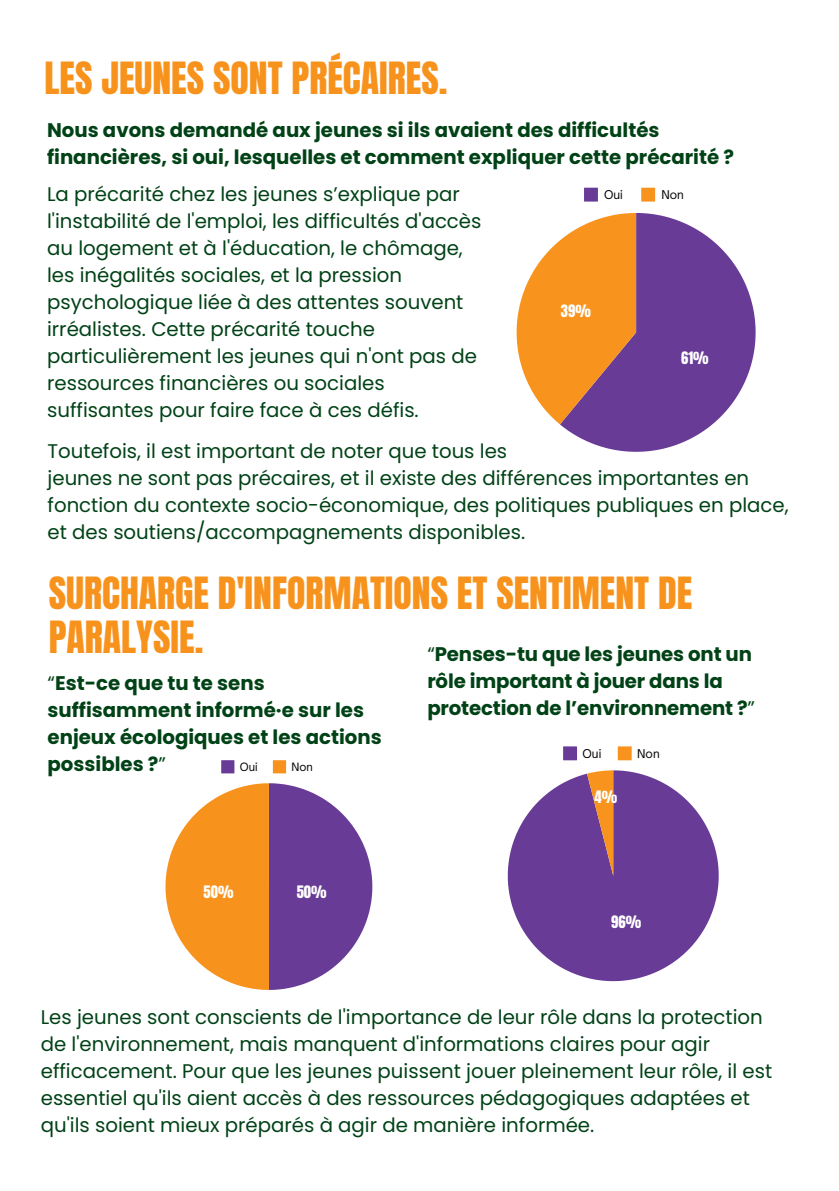
<style>
.page{position:relative;width:839px;height:1191px;background:#fff}
.page>*{position:absolute;margin:0;border:0;box-sizing:border-box;transform-origin:0 0}
.t1{font:37.8px/43.6px "Anton";color:#f7931d}
.t2{font:19.8px/27px "Poppins";color:#004216}
.t3{font:700 19.8px/27px "Poppins";color:#004216}
.t4{font:14.6px "Anton";color:#fff}
.t5{font:11.6px "Open Sauce One";color:#000}
.t6{font:11px "Open Sauce One";color:#000}
.s1{font-weight:400}
</style>
<div class="page">
<svg style="left:584px;top:188px;width:14px;height:14px"></svg>
<svg style="left:641px;top:188px;width:14px;height:14px"></svg>
<svg style="left:560px;top:213px;width:195px;height:239px;fill:#683b97"></svg>
<svg style="left:516px;top:213px;width:120px;height:211px"></svg>
<svg style="left:563px;top:746px;width:14px;height:14px"></svg>
<svg style="left:617px;top:746px;width:14px;height:14px"></svg>
<svg style="left:507px;top:770px;width:211px;height:211px;fill:#683b97"></svg>
<svg style="left:587px;top:770px;width:26px;height:106px"></svg>
<div style="left:221px;top:760px;width:13px;height:13px;background:#683b97"></div>
<div style="left:273px;top:760px;width:13px;height:13px;background:#f7931d"></div>
<svg style="left:165px;top:783px;width:207px;height:207px"></svg>
<h1 class="t1" style="left:45px;top:57px;width:404px">LES JEUNES SONT PRÉCAIRES.</h1>
<p class="t3" style="left:47px;top:117px;width:688px">Nous avons demandé aux jeunes si ils avaient des difficultés financières, si oui, lesquelles et comment expliquer cette précarité ?</p>
<h2 class="t2" style="left:47px;top:180px;width:436px">La précarité chez les jeunes s’explique par l'instabilité de l'emploi, les difficultés d'accès au logement et à l'éducation, le chômage, les inégalités sociales, et la pression psychologique liée à des attentes souvent irréalistes. Cette précarité touche particulièrement les jeunes qui n'ont pas de ressources financières ou sociales suffisantes pour faire face à ces défis.</h2>
<p class="t5" style="left:604px;top:188px;width:20px">Oui</p>
<p class="t5" style="left:661px;top:188px;width:24px">Non</p>
<h3 class="t4" style="left:561px;top:301px;width:32px">39%</h3>
<h3 class="t4" style="left:681px;top:347px;width:29px">61%</h3>
<h1 class="t2" style="left:48px;top:437px;width:742px">Toutefois, il est important de noter que tous les<br>jeunes ne sont pas précaires, et il existe des différences importantes en fonction du contexte socio-économique, des politiques publiques en place, et des soutiens/accompagnements disponibles.</h1>
<p class="t1" style="left:49px;top:572px;width:645px">SURCHARGE D'INFORMATIONS ET SENTIMENT DE<br>PARALYSIE.</p>
<p class="t3" style="left:427px;top:641px;width:329px"><span class="s1">“</span>Penses-tu que les jeunes ont un rôle important à jouer dans la protection de l’environnement ?<span class="s1">”</span></p>
<h3 class="t3" style="left:48px;top:670px;width:336px"><span class="s1">“</span>Est-ce que tu te sens suffisamment informé·e sur les enjeux écologiques et les actions possibles ?<span class="s1">”</span></h3>
<p class="t5" style="left:582px;top:746px;width:20px">Oui</p>
<p class="t5" style="left:637px;top:746px;width:24px">Non</p>
<p class="t6" style="left:240px;top:760px;width:19px">Oui</p>
<p class="t6" style="left:291px;top:760px;width:23px">Non</p>
<p class="t4" style="left:204px;top:881px;width:31px">50%</p>
<p class="t4" style="left:297px;top:881px;width:31px">50%</p>
<p class="t4" style="left:594px;top:787px;width:24px">4%</p>
<p class="t4" style="left:611px;top:911px;width:32px">96%</p>
<h3 class="t2" style="left:41px;top:1004px;width:733px">Les jeunes sont conscients de l'importance de leur rôle dans la protection de l'environnement, mais manquent d'informations claires pour agir efficacement. Pour que les jeunes puissent jouer pleinement leur rôle, il est essentiel qu'ils aient accès à des ressources pédagogiques adaptées et qu'ils soient mieux préparés à agir de manière informée.</h3>
</div>
